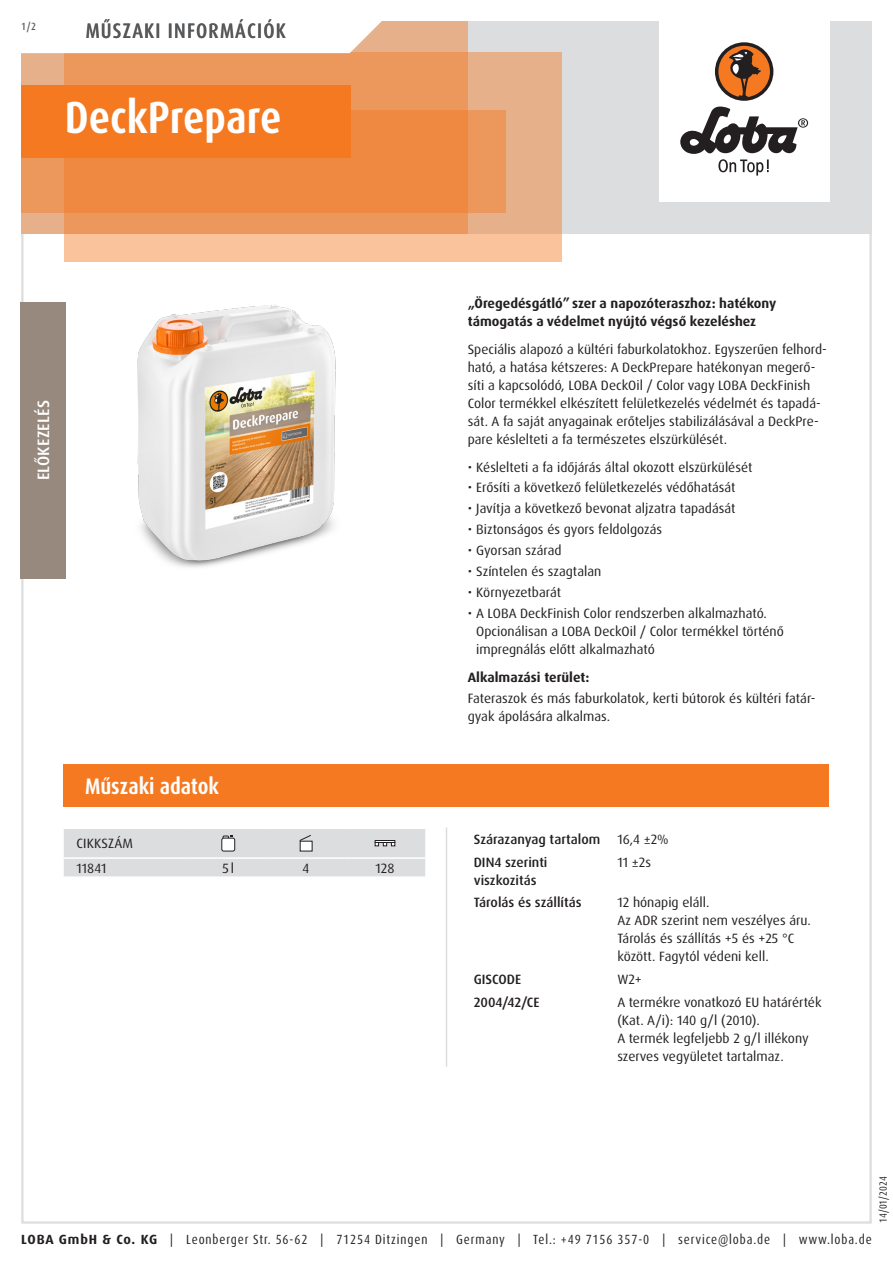
<style>
.page{position:relative;width:893px;height:1263px;background:#fff}
.page>*{position:absolute;margin:0;border:0;box-sizing:border-box;transform-origin:0 0}
.Produktname_weiss{font:700 condensed 45px "Dax Pro";color:#fff}
.Abschnitt{font:700 condensed 22.5px "Dax Pro";color:#fff}
.TI{font:500 condensed 21px "Dax Pro";letter-spacing:.06em;color:#57585a}
.Produktart_Vorbereitung{font:500 16.5px "Dax Pro";letter-spacing:.01em;color:#fff}
.Text{font:13.5px/18px "Dax Pro";color:#231f20}
.Text_ohne_Silbentrennung{font:13.5px/18px "Dax Pro";color:#231f20}
.Text_Bold{font:700 13.5px/18px "Dax Pro";color:#231f20}
.Text_Medium{font:500 13.5px/18px "Dax Pro";color:#231f20}
.Text_Großbuchstaben{font:13.5px "Dax Pro";letter-spacing:.01em;color:#231f20}
.Text_zentriert{font:13.5px "Dax Pro";color:#231f20}
.t1{font:condensed 13.35px "Dax Pro";letter-spacing:.065em;color:#231f20}
.t2{font:condensed 10.5px "Dax Pro";color:#231f20}
.t3{font:500 condensed 10.5px "Dax Pro";color:#57585a}
.s1{font-weight:700;font-stretch:normal}
</style>
<div class="page">
<hr style="left:446px;top:827px;width:1px;height:239px;background:#dcdddf">
<svg style="left:64px;top:829px;width:361px;height:48px;background:#dcdddf"></svg>
<div style="left:375px;top:840px;width:20px;height:3px;border:1px solid #231f20"></div>
<div style="left:64px;top:764px;width:765px;height:42px;background:#f47921"></div>
<img style="left:137px;top:305px;width:199px;height:263px">
<div style="left:20px;top:302px;width:46px;height:276px;background:#98897e"></div>
<div style="left:21px;top:21px;width:851px;height:213px;background:#dcdddf"></div>
<div style="left:659px;top:0;width:170px;height:202px;background:#fff"></div>
<svg style="left:680px;top:106px;width:128px;height:70px"></svg>
<div style="left:715px;top:42px;width:58px;height:59px;background:#231f20;border-radius:50%"></div>
<svg style="left:718px;top:45px;width:52px;height:52px"></svg>
<div style="left:64px;top:52px;width:497px;height:209px;background:linear-gradient(to right,#fec79f,#efb992)"></div>
<div style="left:21px;top:111px;width:485px;height:102px;background:#ec975b"></div>
<svg style="left:21px;top:21px;width:447px;height:213px;background:#ed9150"></svg>
<svg style="left:21px;top:21px;width:411px;height:34px;background:#faede4"></svg>
<div style="left:21px;top:85px;width:330px;height:72px;background:#f47921"></div>
<p class="t3" style="left:21px;top:19px;width:16px">1/2</p>
<p class="TI" style="left:86px;top:17px;width:202px">MŰSZAKI INFORMÁCIÓK</p>
<p class="Produktname_weiss" style="left:65px;top:89px;width:218px">DeckPrepare</p>
<p class="Produktart_Vorbereitung" style="left:33px;top:480px;width:82px;rotate:-90deg">ELŐKEZELÉS</p>
<p class="Abschnitt" style="left:85px;top:772px;width:136px">Műszaki adatok</p>
<p class="Text_Großbuchstaben" style="left:77px;top:835px;width:58px">CIKKSZÁM</p>
<p class="Text" style="left:77px;top:859px;width:31px">11841</p>
<p class="Text_zentriert" style="left:223px;top:859px;width:13px">5l</p>
<p class="Text_zentriert" style="left:303px;top:859px;width:8px">4</p>
<p class="Text_zentriert" style="left:375px;top:859px;width:20px">128</p>
<p class="Text_Bold" style="left:468px;top:295px;width:310px">„Öregedésgátló” szer a napozóteraszhoz: hatékony támogatás a védelmet nyújtó végső kezeléshez</p>
<p class="Text" style="left:468px;top:340px;width:361px">Speciális alapozó a kültéri faburkolatokhoz. Egyszerűen felhord&shy;ható, a hatása kétszeres: A DeckPrepare hatékonyan megerő&shy;síti a kapcsolódó, LOBA DeckOil / Color vagy LOBA DeckFinish Color termékkel elkészített felületkezelés védelmét és tapadá&shy;sát. A fa saját anyagainak erőteljes stabilizálásával a DeckPre&shy;pare késlelteti a fa természetes elszürkülését.</p>
<p class="Text" style="left:468px;top:458px;width:286px">• Késlelteti a fa időjárás által okozott elszürkülését</p>
<p class="Text" style="left:468px;top:479px;width:269px">• Erősíti a következő felületkezelés védőhatását</p>
<p class="Text" style="left:468px;top:500px;width:269px">• Javítja a következő bevonat aljzatra tapadását</p>
<p class="Text" style="left:468px;top:521px;width:196px">• Biztonságos és gyors feldolgozás</p>
<p class="Text" style="left:468px;top:542px;width:95px">• Gyorsan szárad</p>
<p class="Text" style="left:468px;top:563px;width:135px">• Színtelen és szagtalan</p>
<p class="Text" style="left:468px;top:584px;width:95px">• Környezetbarát</p>
<p class="Text" style="left:476px;top:605px;width:309px;text-indent:-9px">• A LOBA DeckFinish Color rendszerben alkalmazható.<br>Opcionálisan a LOBA DeckOil / Color termékkel történő impregnálás előtt alkalmazható</p>
<p class="Text_Bold" style="left:468px;top:668px;width:123px">Alkalmazási terület:</p>
<p class="Text" style="left:468px;top:690px;width:349px">Fateraszok és más faburkolatok, kerti bútorok és kültéri fatár&shy;gyak ápolására alkalmas.</p>
<p class="Text_Medium" style="left:474px;top:830px;width:128px">Szárazanyag tartalom</p>
<p class="Text_ohne_Silbentrennung" style="left:617px;top:830px;width:53px">16,4 ±2%</p>
<p class="Text_Medium" style="left:474px;top:853px;width:75px">DIN4 szerinti viszkozitás</p>
<p class="Text_ohne_Silbentrennung" style="left:617px;top:853px;width:35px">11 ±2s</p>
<p class="Text_Medium" style="left:474px;top:894px;width:109px">Tárolás és szállítás</p>
<p class="Text_ohne_Silbentrennung" style="left:617px;top:894px;width:94px">12 hónapig eláll.</p>
<p class="Text_ohne_Silbentrennung" style="left:617px;top:912px;width:195px">Az ADR szerint nem veszélyes áru.</p>
<p class="Text_ohne_Silbentrennung" style="left:617px;top:930px;width:178px">Tárolás és szállítás +5 és +25 °C között. Fagytól védeni kell.</p>
<p class="Text_Medium" style="left:474px;top:970px;width:49px">GISCODE</p>
<p class="Text_ohne_Silbentrennung" style="left:617px;top:970px;width:26px">W2+</p>
<p class="Text_Medium" style="left:474px;top:993px;width:67px">2004/42/CE</p>
<p class="Text_ohne_Silbentrennung" style="left:617px;top:993px;width:206px">A termékre vonatkozó EU határérték (Kat. A/i): 140 g/l (2010).</p>
<p class="Text_ohne_Silbentrennung" style="left:617px;top:1029px;width:193px">A termék legfeljebb 2 g/l illékony szerves vegyületet tartalmaz.</p>
<p class="t2" style="left:876px;top:1222px;width:48px;rotate:-90deg">14/01/2024</p>
<p class="t1" style="left:21px;top:1230px;width:852px"><span class="s1">LOBA GmbH &amp; Co. KG</span> | Leonberger Str. 56-62 | 71254 Ditzingen | Germany | Tel.: +49 7156 357-0 | service@loba.de | www.loba.de</p>
</div>
